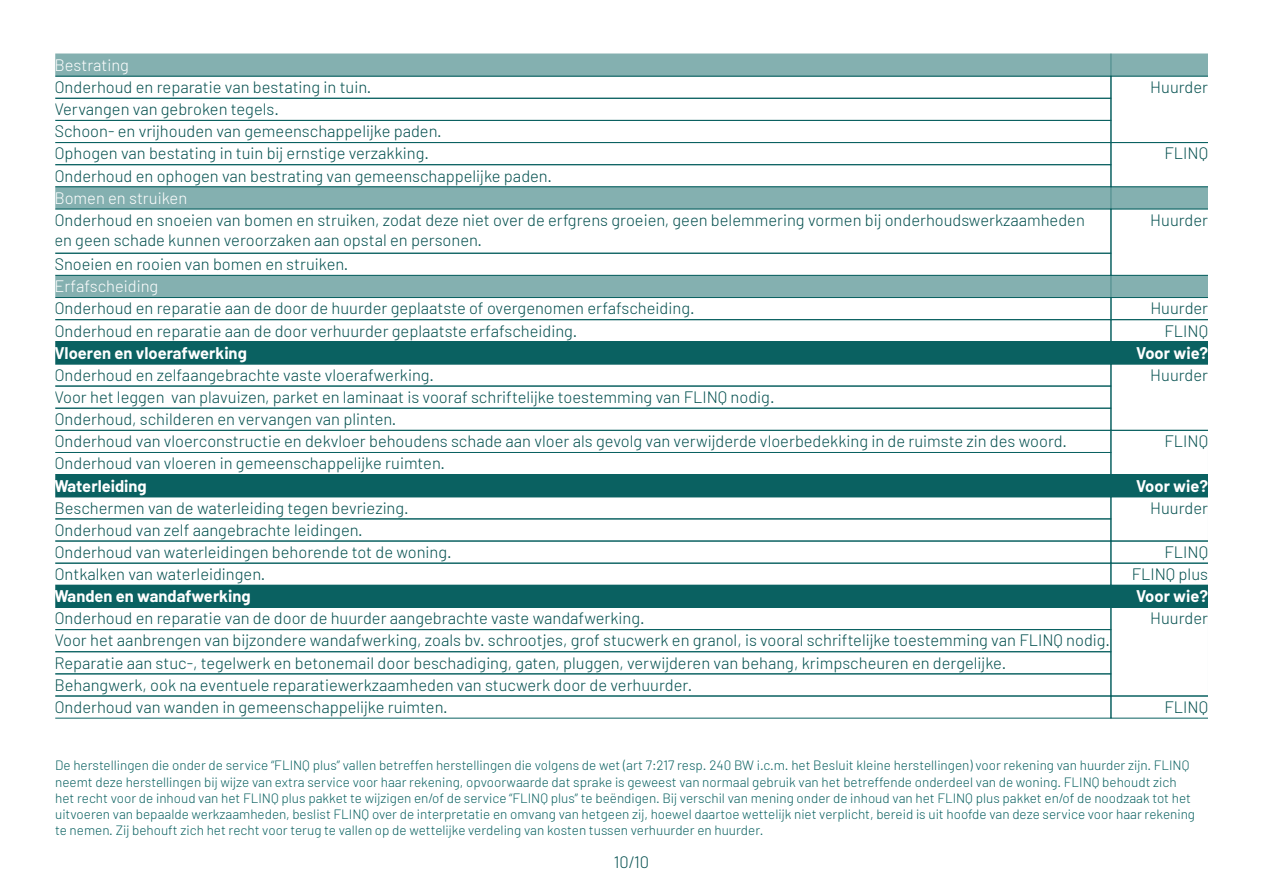
<style>
.page{position:relative;width:1263px;height:893px;background:#fff}
.page>*{position:absolute;margin:0;border:0;box-sizing:border-box;transform-origin:0 0}
.t1{font:300 16.5px "Barlow";color:#034f4e}
.t2{font:700 16.5px "Barlow";color:#fff}
.t3{font:300 16.5px "Barlow";color:#fff}
.t4{font:300 13.5px/16.2px "Barlow";color:#0a6161}
</style>
<div class="page">
<div style="left:54px;top:54px;width:1057px;height:22px;background:#84b0b0"></div>
<div style="left:1110px;top:54px;width:99px;height:23px;background:#84b0b0"></div>
<div style="left:1111px;top:585px;width:97px;height:22px;background:#0a6161"></div>
<div style="left:1110px;top:275px;width:99px;height:23px;background:#84b0b0"></div>
<div style="left:1110px;top:186px;width:99px;height:23px;background:#84b0b0;border:1px solid #0a6161"></div>
<div style="left:1110px;top:541px;width:99px;height:22px;border:1px solid #0a6161"></div>
<div style="left:1110px;top:76px;width:99px;height:67px;border:1px solid #0a6161"></div>
<div style="left:1110px;top:430px;width:99px;height:45px;border:1px solid #0a6161"></div>
<div style="left:1110px;top:607px;width:99px;height:89px;border:1px solid #0a6161"></div>
<div style="left:1111px;top:342px;width:97px;height:22px;background:#0a6161"></div>
<div style="left:1111px;top:341px;width:98px;height:23px;border:1px solid #0a6161"></div>
<div style="left:1110px;top:696px;width:99px;height:22px;border:1px solid #0a6161"></div>
<div style="left:1111px;top:475px;width:97px;height:22px;background:#0a6161"></div>
<div style="left:1110px;top:474px;width:99px;height:23px;border:1px solid #0a6161"></div>
<div style="left:1111px;top:297px;width:98px;height:23px;border:1px solid #0a6161"></div>
<div style="left:1110px;top:209px;width:99px;height:67px;border:1px solid #0a6161"></div>
<div style="left:1110px;top:563px;width:99px;height:23px;border:1px solid #0a6161"></div>
<div style="left:54px;top:585px;width:1057px;height:22px;background:#0a6161"></div>
<div style="left:54px;top:76px;width:1057px;height:23px;border:1px solid #0a6161"></div>
<div style="left:54px;top:430px;width:1057px;height:23px;border:1px solid #0a6161"></div>
<div style="left:54px;top:607px;width:1057px;height:23px;border:1px solid #0a6161"></div>
<div style="left:54px;top:164px;width:1057px;height:23px;border:1px solid #0a6161"></div>
<div style="left:54px;top:518px;width:1057px;height:23px;border:1px solid #0a6161"></div>
<div style="left:54px;top:342px;width:1057px;height:22px;background:#0a6161"></div>
<div style="left:54px;top:341px;width:1057px;height:23px;border:1px solid #0a6161"></div>
<div style="left:54px;top:696px;width:1057px;height:22px;border:1px solid #0a6161"></div>
<div style="left:54px;top:98px;width:1057px;height:23px;border:1px solid #0a6161"></div>
<div style="left:54px;top:452px;width:1057px;height:23px;border:1px solid #0a6161"></div>
<div style="left:54px;top:275px;width:1057px;height:22px;background:#84b0b0"></div>
<div style="left:54px;top:275px;width:1057px;height:23px;border:1px solid #0a6161"></div>
<div style="left:54px;top:629px;width:1057px;height:23px;border:1px solid #0a6161"></div>
<div style="left:54px;top:187px;width:1057px;height:22px;background:#84b0b0"></div>
<div style="left:54px;top:186px;width:1057px;height:23px;border:1px solid #0a6161"></div>
<div style="left:54px;top:541px;width:1057px;height:23px;border:1px solid #0a6161"></div>
<div style="left:54px;top:120px;width:1057px;height:23px;border:1px solid #0a6161"></div>
<div style="left:54px;top:475px;width:1057px;height:22px;background:#0a6161"></div>
<div style="left:54px;top:474px;width:1057px;height:23px;border:1px solid #0a6161"></div>
<div style="left:54px;top:297px;width:1057px;height:23px;border:1px solid #0a6161"></div>
<div style="left:54px;top:651px;width:1057px;height:23px;border:1px solid #0a6161"></div>
<div style="left:54px;top:209px;width:1057px;height:45px;border:1px solid #0a6161"></div>
<div style="left:54px;top:563px;width:1057px;height:23px;border:1px solid #0a6161"></div>
<div style="left:54px;top:386px;width:1057px;height:23px;border:1px solid #0a6161"></div>
<svg style="left:54px;top:54px;width:1px;height:664px"></svg>
<p class="t3" style="left:54px;top:55px;width:76px">Bestrating</p>
<p class="t1" style="left:54px;top:77px;width:319px">Onderhoud en reparatie van bestating in tuin.</p>
<p class="t1" style="left:54px;top:99px;width:226px">Vervangen van gebroken tegels.</p>
<p class="t1" style="left:54px;top:121px;width:389px">Schoon- en vrijhouden van gemeenschappelijke paden.</p>
<p class="t1" style="left:54px;top:143px;width:376px">Ophogen van bestating in tuin bij ernstige verzakking.</p>
<p class="t1" style="left:54px;top:165px;width:499px">Onderhoud en ophogen van bestrating van gemeenschappelijke paden.</p>
<p class="t3" style="left:54px;top:188px;width:134px">Bomen en struiken</p>
<p class="t1" style="left:54px;top:210px;width:1032px">Onderhoud en snoeien van bomen en struiken, zodat deze niet over de erfgrens groeien, geen belemmering vormen bij onderhoudswerkzaamheden</p>
<p class="t1" style="left:54px;top:229px;width:429px">en geen schade kunnen veroorzaken aan opstal en personen.</p>
<p class="t1" style="left:54px;top:254px;width:296px">Snoeien en rooien van bomen en struiken.</p>
<p class="t3" style="left:54px;top:276px;width:105px">Erfafscheiding</p>
<p class="t1" style="left:54px;top:298px;width:642px">Onderhoud en reparatie aan de door de huurder geplaatste of overgenomen erfafscheiding.</p>
<p class="t1" style="left:54px;top:320px;width:525px">Onderhoud en reparatie aan de door verhuurder geplaatste erfafscheiding.</p>
<p class="t2" style="left:54px;top:342px;width:194px">Vloeren en vloerafwerking</p>
<p class="t1" style="left:54px;top:365px;width:381px">Onderhoud en zelfaangebrachte vaste vloerafwerking.</p>
<p class="t1" style="left:54px;top:387px;width:722px">Voor het leggen van plavuizen, parket en laminaat is vooraf schriftelijke toestemming van FLINQ nodig.</p>
<p class="t1" style="left:54px;top:409px;width:344px">Onderhoud, schilderen en vervangen van plinten.</p>
<p class="t1" style="left:54px;top:431px;width:1014px">Onderhoud van vloerconstructie en dekvloer behoudens schade aan vloer als gevolg van verwijderde vloerbedekking in de ruimste zin des woord.</p>
<p class="t1" style="left:54px;top:453px;width:392px">Onderhoud van vloeren in gemeenschappelijke ruimten.</p>
<p class="t2" style="left:54px;top:475px;width:94px">Waterleiding</p>
<p class="t1" style="left:54px;top:497px;width:356px">Beschermen van de waterleiding tegen bevriezing.</p>
<p class="t1" style="left:54px;top:520px;width:310px">Onderhoud van zelf aangebrachte leidingen.</p>
<p class="t1" style="left:54px;top:542px;width:399px">Onderhoud van waterleidingen behorende tot de woning.</p>
<p class="t1" style="left:54px;top:564px;width:212px">Ontkalken van waterleidingen.</p>
<p class="t2" style="left:54px;top:586px;width:198px">Wanden en wandafwerking</p>
<p class="t1" style="left:54px;top:608px;width:592px">Onderhoud en reparatie van de door de huurder aangebrachte vaste wandafwerking.</p>
<p class="t1" style="left:54px;top:630px;width:1057px">Voor het aanbrengen van bijzondere wandafwerking, zoals bv. schrootjes, grof stucwerk en granol, is vooral schriftelijke toestemming van FLINQ nodig.</p>
<p class="t1" style="left:54px;top:652px;width:953px">Reparatie aan stuc-, tegelwerk en betonemail door beschadiging, gaten, pluggen, verwijderen van behang, krimpscheuren en dergelijke.</p>
<p class="t1" style="left:54px;top:675px;width:640px">Behangwerk, ook na eventuele reparatiewerkzaamheden van stucwerk door de verhuurder.</p>
<p class="t1" style="left:54px;top:697px;width:395px">Onderhoud van wanden in gemeenschappelijke ruimten.</p>
<p class="t1" style="left:1150px;top:77px;width:59px">Huurder</p>
<p class="t1" style="left:1164px;top:143px;width:45px">FLINQ</p>
<p class="t1" style="left:1150px;top:210px;width:59px">Huurder</p>
<p class="t1" style="left:1150px;top:298px;width:59px">Huurder</p>
<p class="t1" style="left:1164px;top:320px;width:45px">FLINQ</p>
<p class="t2" style="left:1136px;top:342px;width:74px">Voor wie?</p>
<p class="t1" style="left:1150px;top:365px;width:59px">Huurder</p>
<p class="t1" style="left:1164px;top:431px;width:45px">FLINQ</p>
<p class="t2" style="left:1136px;top:475px;width:74px">Voor wie?</p>
<p class="t1" style="left:1150px;top:497px;width:59px">Huurder</p>
<p class="t1" style="left:1164px;top:542px;width:45px">FLINQ</p>
<p class="t1" style="left:1132px;top:564px;width:78px">FLINQ plus</p>
<p class="t2" style="left:1136px;top:586px;width:74px">Voor wie?</p>
<p class="t1" style="left:1150px;top:608px;width:59px">Huurder</p>
<p class="t1" style="left:1164px;top:697px;width:45px">FLINQ</p>
<p class="t4" style="left:55px;top:757px;width:1141px">De herstellingen die onder de service “FLINQ plus” vallen betreffen herstellingen die volgens de wet (art 7:217 resp. 240 BW i.c.m. het Besluit kleine herstellingen) voor rekening van huurder zijn. FLINQ neemt deze herstellingen bij wijze van extra service voor haar rekening, opvoorwaarde dat sprake is geweest van normaal gebruik van het betreffende onderdeel van de woning. FLINQ behoudt zich het recht voor de inhoud van het FLINQ plus pakket te wijzigen en/of de service “FLINQ plus” te beëndigen. Bij verschil van mening onder de inhoud van het FLINQ plus pakket en/of de noodzaak tot het uitvoeren van bepaalde werkzaamheden, beslist FLINQ over de interpretatie en omvang van hetgeen zij, hoewel daartoe wettelijk niet verplicht, bereid is uit hoofde van deze service voor haar rekening te nemen. Zij behouft zich het recht voor terug te vallen op de wettelijke verdeling van kosten tussen verhuurder en huurder.</p>
<p class="t1" style="left:614px;top:852px;width:37px">10/10</p>
</div>
